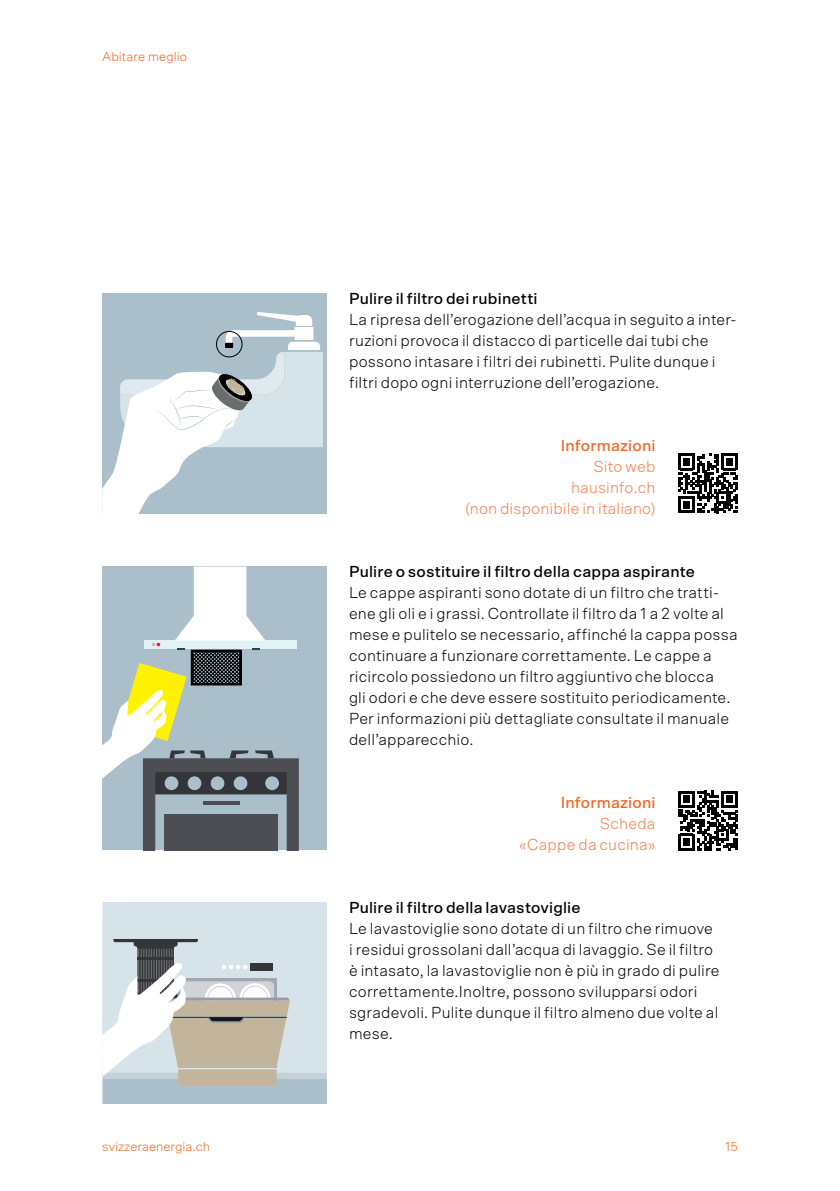
<style>
.page{position:relative;width:840px;height:1191px;background:#fff}
.page>*{position:absolute;margin:0;border:0;box-sizing:border-box;transform-origin:0 0}
.Fliesstext{font:300 16px/21px "Scto Grotesk A";letter-spacing:.01em;color:#000}
.Kapitel_Zwischentite{font:500 16px "Scto Grotesk A";letter-spacing:.01em;color:#000}
.Fliesstext-2{font:300 16px "Scto Grotesk A";letter-spacing:.01em;color:#f47d4d}
.Fliesstext-3{font:500 16px "Scto Grotesk A";letter-spacing:.01em;color:#f26522}
.t1{font:300 13px "Scto Grotesk A";color:#f26522}
</style>
<div class="page">
<div style="left:102px;top:293px;width:224px;height:221px;background:#abbfcb"></div>
<svg style="left:102px;top:312px;width:221px;height:202px"></svg>
<svg style="left:678px;top:453px;width:59px;height:60px"></svg>
<div style="left:102px;top:566px;width:224px;height:284px;background:#abbfcb"></div>
<svg style="left:102px;top:566px;width:197px;height:284px"></svg>
<svg style="left:678px;top:791px;width:59px;height:59px"></svg>
<svg style="left:102px;top:902px;width:224px;height:201px;background:#c9cfcf"></svg>
<p class="t1" style="left:102px;top:49px;width:86px">Abitare meglio</p>
<p class="Kapitel_Zwischentite" style="left:349px;top:289px;width:190px">Pulire il filtro dei rubinetti</p>
<p class="Fliesstext" style="left:349px;top:309px;width:389px">La ripresa dell’erogazione dell’acqua in seguito a inter&shy;ruzioni provoca il distacco di particelle dai tubi che possono intasare i filtri dei rubinetti. Pulite dunque i filtri dopo ogni interruzione dell’erogazione.</p>
<p class="Fliesstext-3" style="left:560px;top:436px;width:96px">Informazioni</p>
<p class="Fliesstext-2" style="left:593px;top:457px;width:63px">Sito web</p>
<p class="Fliesstext-2" style="left:570px;top:478px;width:86px">hausinfo.ch</p>
<p class="Fliesstext-2" style="left:465px;top:499px;width:191px">(non disponibile in italiano)</p>
<p class="Kapitel_Zwischentite" style="left:349px;top:562px;width:347px">Pulire o sostituire il filtro della cappa aspirante</p>
<p class="Fliesstext" style="left:349px;top:582px;width:390px">Le cappe aspiranti sono dotate di un filtro che tratti&shy;ene gli oli e i grassi. Controllate il filtro da 1 a 2 volte al mese e pulitelo se necessario, affinché la cappa possa continuare a funzionare correttamente. Le cappe a ricircolo possiedono un filtro aggiuntivo che blocca<br>gli odori e che deve essere sostituito periodicamente.<br>Per informazioni più dettagliate consultate il manuale dell’apparecchio.</p>
<p class="Fliesstext-3" style="left:560px;top:793px;width:96px">Informazioni</p>
<p class="Fliesstext-2" style="left:599px;top:814px;width:57px">Scheda</p>
<p class="Fliesstext-2" style="left:519px;top:835px;width:138px">«Cappe da cucina»</p>
<p class="Kapitel_Zwischentite" style="left:349px;top:898px;width:233px">Pulire il filtro della lavastoviglie</p>
<p class="Fliesstext" style="left:349px;top:918px;width:372px">Le lavastoviglie sono dotate di un filtro che rimuove i residui grossolani dall’acqua di lavaggio. Se il filtro è intasato, la lavastoviglie non è più in grado di pulire correttamente.Inoltre, possono svilupparsi odori sgradevoli. Pulite dunque il filtro almeno due volte al mese.</p>
<p class="t1" style="left:102px;top:1139px;width:109px">svizzeraenergia.ch</p>
<p class="t1" style="left:724px;top:1139px;width:14px">15</p>
</div>
